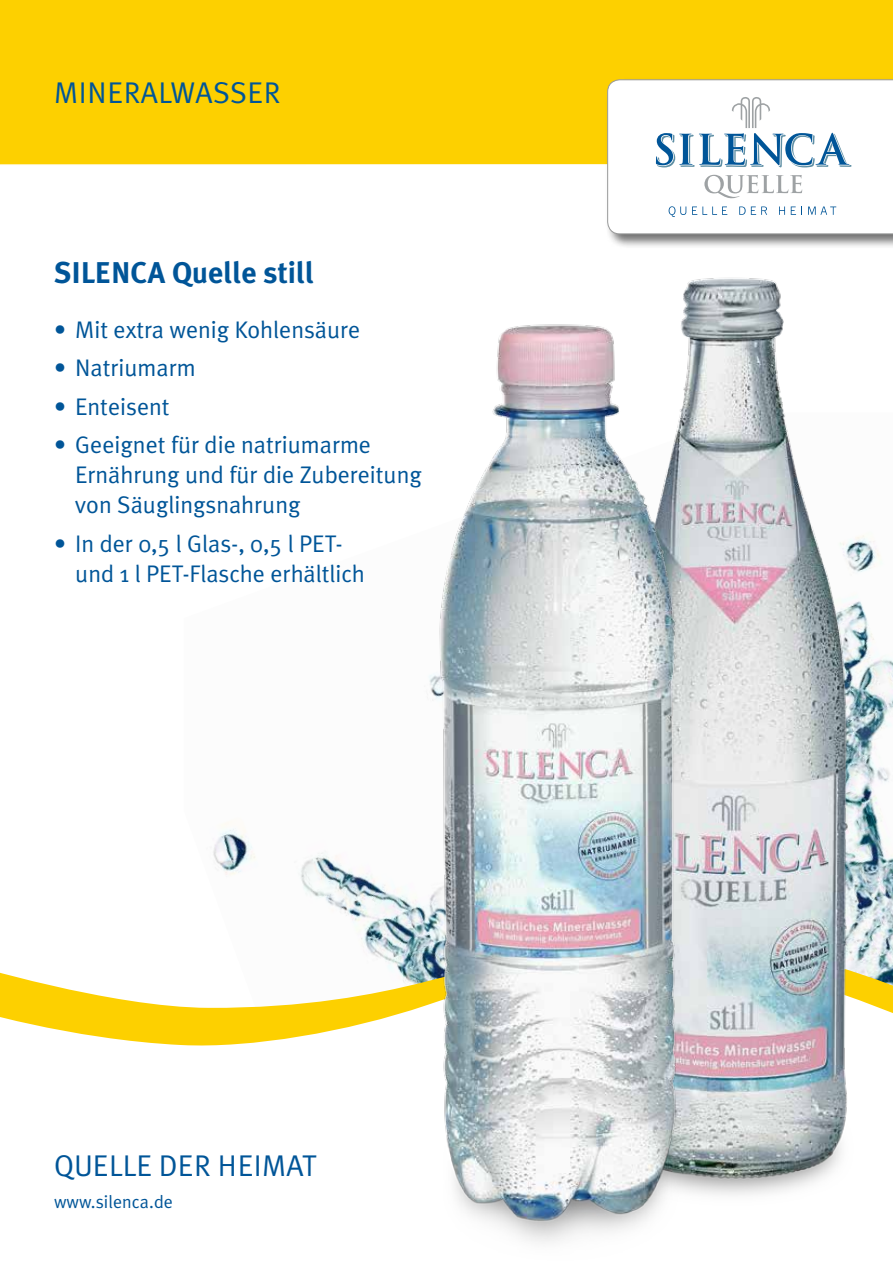
<style>
.page{position:relative;width:893px;height:1263px;background:#fff}
.page>*{position:absolute;margin:0;border:0;box-sizing:border-box;transform-origin:0 0}
.t1{font:700 30px "Meta Plus";color:#005598}
.t2{font:30px "Meta Plus Normal Caps";letter-spacing:.005em;color:#005598}
.t3{font:30px "Meta Plus Normal";letter-spacing:.015em;color:#005598}
.t4{font:24px/30px "Meta Plus Normal";color:#005598}
.t5{font:18px "Meta Plus Normal";letter-spacing:.005em;color:#005598}
</style>
<div class="page">
<div style="left:0;top:0;width:893px;height:165px;background:#fdd000"></div>
<div style="left:605px;top:78px;width:288px;height:171px;background:#000;opacity:.55"></div>
<img style="left:213px;top:535px;width:680px;height:402px">
<svg style="left:0;top:937px;width:893px;height:109px"></svg>
<svg style="left:607px;top:79px;width:286px;height:155px"></svg>
<img style="left:683px;top:278px;width:180px;height:917px">
<img style="left:423px;top:319px;width:273px;height:924px">
<p class="t3" style="left:54px;top:76px;width:229px">MINERALWASSER</p>
<p class="t1" style="left:54px;top:255px;width:262px">SILENCA Quelle still</p>
<p class="t4" style="left:54px;top:314px;width:308px">• Mit extra wenig Kohlensäure</p>
<p class="t4" style="left:54px;top:353px;width:143px">• Natriumarm</p>
<p class="t4" style="left:54px;top:391px;width:117px">• Enteisent</p>
<p class="t4" style="left:75px;top:430px;width:348px;text-indent:-21px">• Geeignet für die natriumarme<br>Ernährung und für die Zubereitung von Säuglingsnahrung</p>
<p class="t4" style="left:75px;top:528px;width:291px;text-indent:-21px">• In der 0,5 l Glas-, 0,5 l PET&shy;und 1 l PET-Flasche erhältlich</p>
<p class="t2" style="left:54px;top:1148px;width:265px">QUELLE DER HEIMAT</p>
<p class="t5" style="left:54px;top:1191px;width:121px">www.silenca.de</p>
</div>
